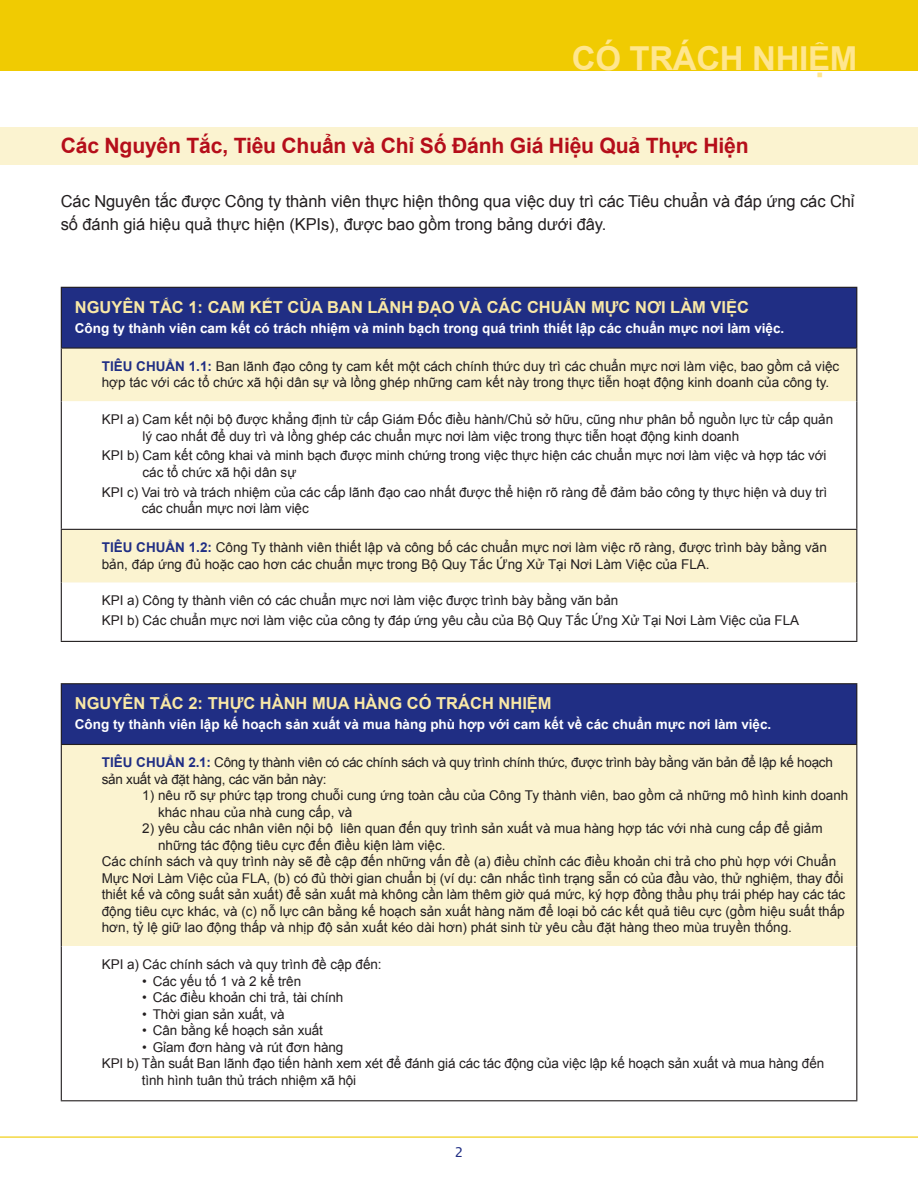
<style>
.page{position:relative;width:918px;height:1188px;background:#fff}
.page>*{position:absolute;margin:0;border:0;box-sizing:border-box;transform-origin:0 0}
.t1{font:700 33px "Arial";letter-spacing:-.01em;color:#ffe68f}
.t2{font:700 21.15px "Arial";letter-spacing:-.01em;color:#b50e1a}
.t3{font:16.5px/22.5px "Arial";letter-spacing:-.005em;color:#231f20}
.t4{font:700 16.5px "Arial";color:#f9e8a6}
.t5{font:13.5px/16.5px "Arial";letter-spacing:-.005em;color:#231f20}
.t6{font:700 13.5px "Arial";color:#fff}
.t7{font:13.5px "Lucida Sans";color:#202e84}
.s1{font-weight:700;color:#202e84}
</style>
<div class="page">
<div style="left:0;top:0;width:918px;height:71px;background:#f0cb02"></div>
<hr style="left:0;top:1137px;width:918px;height:1px;background:#f0cb02">
<div style="left:61px;top:287px;width:796px;height:61px;background:#202e84"></div>
<div style="left:62px;top:349px;width:794px;height:52px;background:#fbf3d0"></div>
<svg style="left:62px;top:528px;width:794px;height:113px"></svg>
<hr style="left:61px;top:287px;width:796px;height:1px;background:#231f20">
<hr style="left:61px;top:288px;width:1px;height:59px;background:#231f20">
<hr style="left:61px;top:641px;width:796px;height:1px;background:#231f20">
<hr style="left:61px;top:401px;width:1px;height:128px;background:#231f20">
<hr style="left:856px;top:401px;width:1px;height:128px;background:#231f20">
<hr style="left:61px;top:583px;width:1px;height:58px;background:#231f20">
<hr style="left:856px;top:583px;width:1px;height:58px;background:#231f20">
<hr style="left:61px;top:347px;width:796px;height:2px;background:#231f20">
<hr style="left:61px;top:349px;width:1px;height:52px;background:#231f20">
<hr style="left:856px;top:349px;width:1px;height:52px;background:#231f20">
<hr style="left:61px;top:529px;width:796px;height:1px;background:#231f20">
<hr style="left:61px;top:530px;width:1px;height:53px;background:#231f20">
<hr style="left:856px;top:530px;width:1px;height:53px;background:#231f20">
<hr style="left:856px;top:288px;width:1px;height:59px;background:#231f20">
<div style="left:61px;top:684px;width:796px;height:60px;background:#202e84"></div>
<div style="left:61px;top:744px;width:796px;height:202px;background:#fbf3d0"></div>
<hr style="left:61px;top:683px;width:796px;height:1px;background:#231f20">
<hr style="left:61px;top:684px;width:1px;height:60px;background:#231f20">
<hr style="left:61px;top:946px;width:1px;height:154px;background:#231f20">
<hr style="left:856px;top:946px;width:1px;height:154px;background:#231f20">
<hr style="left:61px;top:744px;width:796px;height:1px;background:#231f20">
<hr style="left:61px;top:745px;width:1px;height:201px;background:#231f20">
<hr style="left:856px;top:745px;width:1px;height:201px;background:#231f20">
<hr style="left:61px;top:1100px;width:796px;height:1px;background:#231f20">
<hr style="left:856px;top:684px;width:1px;height:60px;background:#231f20">
<div style="left:0;top:127px;width:918px;height:38px;background:#fbf3d0"></div>
<h1 class="t1" style="left:572px;top:37px;width:287px">Có trách nhiệm</h1>
<h2 class="t2" style="left:61px;top:132px;width:689px">Các Nguyên Tắc, Tiêu Chuẩn và Chỉ Số Đánh Giá Hiệu Quả Thực Hiện</h2>
<p class="t3" style="left:61px;top:191px;width:795px">Các Nguyên tắc được Công ty thành viên thực hiện thông qua việc duy trì các Tiêu chuẩn và đáp ứng các Chỉ số đánh giá hiệu quả thực hiện (KPIs), được bao gồm trong bảng dưới đây.</p>
<p class="t4" style="left:75px;top:296px;width:673px">Nguyên Tắc 1: Cam kết c ủa Ban Lãnh đạo và Các c huẩn mực nơi làm việc</p>
<p class="t6" style="left:75px;top:319px;width:711px">Công ty thành viên cam kết có trách nhiệm và minh bạch trong quá trình thiết lập các chuẩn mực nơi làm việc.</p>
<p class="t5" style="left:102px;top:358px;width:739px"><span class="s1">Tiêu Chuẩn 1.1:</span> Ban lãnh đạo công ty cam kết một cách chính thức duy trì các chuẩn mực nơi làm việc, bao gồm cả việc hợp tác với các tổ chức xã hội dân sự và lồng ghép những cam kết này trong thực tiễn hoạt động kinh doanh của công ty.</p>
<p class="t5" style="left:143px;top:411px;width:692px;text-indent:-41px">KPI a) Cam kết nội bộ được khẳng định từ cấp Giám Đốc điều hành/Chủ sở hữu, cũng như phân bổ nguồn lực từ cấp quản lý cao nhất để duy trì và lồng ghép các chuẩn mực nơi làm việc trong thực tiễn hoạt động kinh doanh</p>
<p class="t5" style="left:143px;top:448px;width:686px;text-indent:-41px">KPI b) Cam kết công khai và minh bạch được minh chứng trong việc thực hiện các chuẩn mực nơi làm việc và hợp tác với các tổ chức xã hội dân sự</p>
<p class="t5" style="left:142px;top:484px;width:687px;text-indent:-40px">KPI c) Vai trò và trách nhiệm của các cấp lãnh đạo cao nhất được thể hiện rõ ràng để đảm bảo công ty thực hiện và duy trì các chuẩn mực nơi làm việc</p>
<p class="t5" style="left:102px;top:539px;width:727px"><span class="s1">Tiêu Chuẩn 1.2:</span> Công Ty thành viên thiết lập và công bố các chuẩn mực nơi làm việc rõ ràng, được trình bày bằng văn bản, đáp ứng đủ hoặc cao hơn các chuẩn mực trong Bộ Quy Tắc Ứng Xử Tại Nơi Làm Việc của FLA.</p>
<p class="t5" style="left:102px;top:591px;width:699px;line-height:19.8px">KPI a) Công ty thành viên có các chuẩn mực nơi làm việc được trình bày bằng văn bản<br>KPI b) Các chuẩn mực nơi làm việc của công ty đáp ứng yêu cầu của Bộ Quy Tắc Ứng Xử Tại Nơi Làm Việc của FLA</p>
<p class="t4" style="left:75px;top:693px;width:478px">Nguyên Tắc 2: Thực hành mua hàng có trác h nhiệm</p>
<p class="t6" style="left:75px;top:716px;width:698px">Công ty thành viên lập kế hoạch sản xuất và mua hàng phù hợp với cam kết về các chuẩn mực nơi làm việc.</p>
<p class="t5" style="left:102px;top:754px;width:733px"><span class="s1">Tiêu Chuẩn 2.1:</span> Công ty thành viên có các chính sách và quy trình chính thức, được trình bày bằng văn bản để lập kế hoạch sản xuất và đặt hàng, các văn bản này:</p>
<p class="t5" style="left:158px;top:787px;width:692px;text-indent:-16px">1) nêu rõ sự phức tạp trong chuỗi cung ứng toàn cầu của Công Ty thành viên, bao gồm cả những mô hình kinh doanh khác nhau của nhà cung cấp, và</p>
<p class="t5" style="left:142px;top:820px;width:682px">2) yêu cầu các nhân viên nội bộ liên quan đến quy trình sản xuất và mua hàng hợp tác với nhà cung cấp để giảm</p>
<p class="t5" style="left:158px;top:837px;width:289px">những tác động tiêu cực đến điều kiện làm việc.</p>
<p class="t5" style="left:102px;top:853px;width:736px">Các chính sách và quy trình này sẽ đề cập đến những vấn đề (a) điều chỉnh các điều khoản chi trả cho phù hợp với Chuẩn</p>
<p class="t5" style="left:102px;top:870px;width:743px">Mực Nơi Làm Việc của FLA, (b) có đủ thời gian chuẩn bị (ví dụ: cân nhắc tình trạng sẵn có của đầu vào, thử nghiệm, thay đổi</p>
<p class="t5" style="left:102px;top:886px;width:745px">thiết kế và công suất sản xuất) để sản xuất mà không cần làm thêm giờ quá mức, ký hợp đồng thầu phụ trái phép hay các tác</p>
<p class="t5" style="left:102px;top:903px;width:744px">động tiêu cực khác, và (c) nỗ lực cân bằng kế hoạch sản xuất hàng năm để loại bỏ các kết quả tiêu cực (gồm hiệu suất thấp</p>
<p class="t5" style="left:102px;top:919px;width:692px">hơn, tỷ lệ giữ lao động thấp và nhịp độ sản xuất kéo dài hơn) phát sinh từ yêu cầu đặt hàng theo mùa truyền thống.</p>
<p class="t5" style="left:102px;top:956px;width:281px">KPI a) Các chính sách và quy trình đề cập đến:</p>
<p class="t5" style="left:142px;top:973px;width:160px">• Các yếu tố 1 và 2 kể trên</p>
<p class="t5" style="left:142px;top:989px;width:203px">• Các điều khoản chi trả, tài chính</p>
<p class="t5" style="left:142px;top:1006px;width:144px">• Thời gian sản xuất, và</p>
<p class="t5" style="left:142px;top:1022px;width:182px">• Cân bằng kế hoạch sản xuất</p>
<p class="t5" style="left:142px;top:1039px;width:203px">• Gỉam đơn hàng và rút đơn hàng</p>
<p class="t5" style="left:102px;top:1055px;width:724px">KPI b) Tần suất Ban lãnh đạo tiến hành xem xét để đánh giá các tác động của việc lập kế hoạch sản xuất và mua hàng đến</p>
<p class="t5" style="left:142px;top:1072px;width:216px">tình hình tuân thủ trách nhiệm xã hội</p>
<p class="t7" style="left:455px;top:1145px;width:10px">2</p>
</div>
